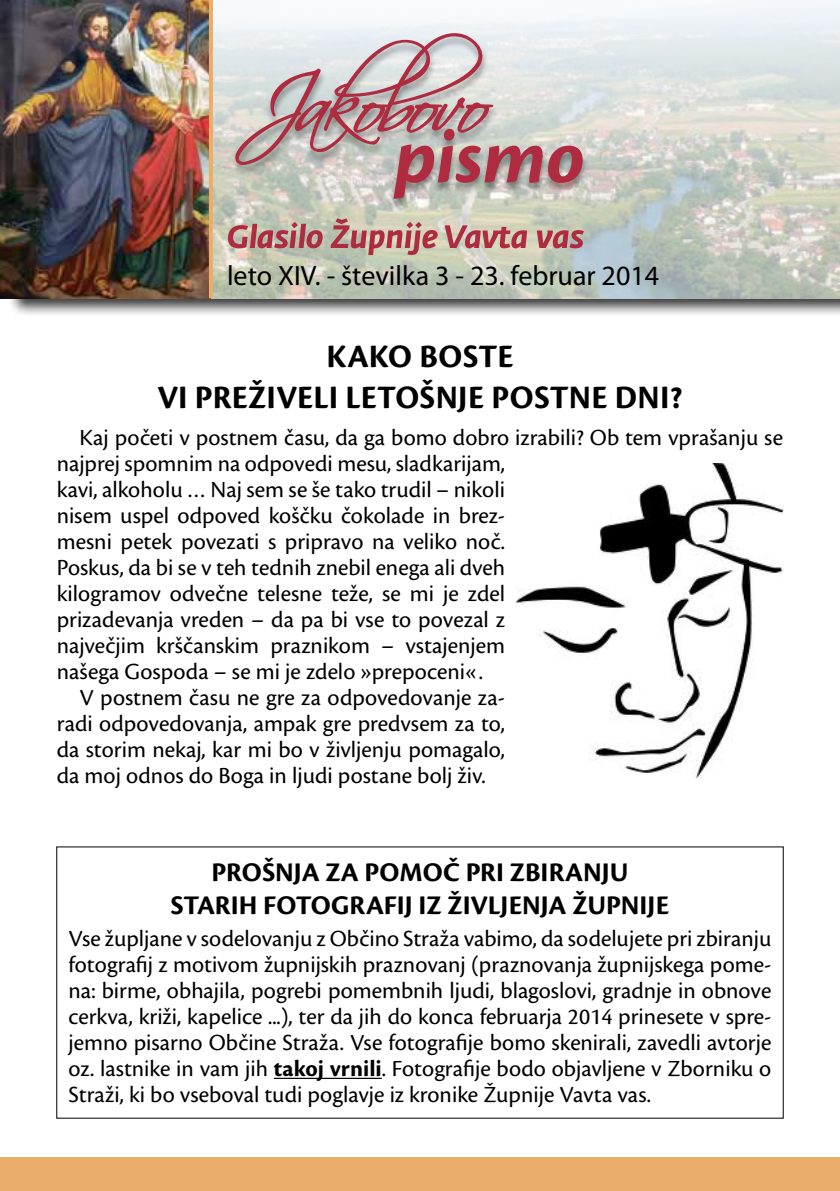
<style>
.page{position:relative;width:840px;height:1191px;background:#fff}
.page>*{position:absolute;margin:0;border:0;box-sizing:border-box;transform-origin:0 0}
.t1{font:79.8px "Scriptina";letter-spacing:-.06em;color:#ae2b40}
.t2{font:italic 700 79.8px "Cronos Pro";letter-spacing:-.005em;color:#ae2b40}
.t3{font:700 34px/40.8px "Cronos Pro";letter-spacing:.01em;color:#000;text-align:center}
.t4{font:700 28px/33.6px "Cronos Pro";color:#000;text-align:center}
.t5{font:28px "Myriad Pro";color:#000}
.t6{font:24px/26px "Cronos Pro";color:#000;text-align:justify}
.s1{font-weight:700}
</style>
<div class="page">
<div style="left:1px;top:1157px;width:838px;height:34px;background:#eaad6c"></div>
<div style="left:7px;top:0;width:832px;height:316px;background:#000;opacity:.75"></div>
<img style="left:0;top:0;width:839px;height:298px">
<div style="left:230px;top:32px;width:268px;height:144px;background:#000;opacity:.4"></div>
<svg style="left:234px;top:32px;width:260px;height:138px"></svg>
<div style="left:388px;top:129px;width:200px;height:81px;background:#000;opacity:.4"></div>
<svg style="left:228px;top:218px;width:355px;height:37px"></svg>
<hr style="left:209px;top:0;width:4px;height:298px;background:#eaad6c">
<img style="left:516px;top:463px;width:266px;height:314px">
<hr style="left:274px;top:1077px;width:107px;height:2px;background:#000">
<h1 class="t1" style="left:248px;top:56px;width:239px">Jakobovo</h1>
<h1 class="t2" style="left:394px;top:111px;width:192px">pismo</h1>
<p class="t5" style="left:227px;top:258px;width:433px">leto XIV. - številka 3 - 23. februar 2014</p>
<h2 class="t3" style="left:157px;top:336px;width:526px">KAKO BOSTE<br>VI PREŽIVELI LETOŠNJE POSTNE DNI?</h2>
<p class="t6" style="left:79px;top:424px;width:704px">Kaj početi v postnem času, da ga bomo dobro izrabili? Ob tem vprašanju se</p>
<p class="t6" style="left:57px;top:450px;width:449px">najprej spomnim na odpovedi mesu, sladkarijam,</p>
<p class="t6" style="left:57px;top:476px;width:449px">kavi, alkoholu … Naj sem se še tako trudil – nikoli</p>
<p class="t6" style="left:57px;top:502px;width:449px">nisem uspel odpoved koščku čokolade in brez-</p>
<p class="t6" style="left:57px;top:528px;width:449px">mesni petek povezati s pripravo na veliko noč.</p>
<p class="t6" style="left:57px;top:554px;width:449px">Poskus, da bi se v teh tednih znebil enega ali dveh</p>
<p class="t6" style="left:57px;top:580px;width:449px">kilogramov odvečne telesne teže, se mi je zdel</p>
<p class="t6" style="left:57px;top:606px;width:449px">prizadevanja vreden – da pa bi vse to povezal z</p>
<p class="t6" style="left:57px;top:632px;width:449px">največjim krščanskim praznikom – vstajenjem</p>
<p class="t6" style="left:57px;top:658px;width:427px">našega Gospoda – se mi je zdelo »prepoceni«.</p>
<p class="t6" style="left:79px;top:684px;width:427px">V postnem času ne gre za odpovedovanje za-</p>
<p class="t6" style="left:57px;top:710px;width:449px">radi odpovedovanja, ampak gre predvsem za to,</p>
<p class="t6" style="left:57px;top:736px;width:449px">da storim nekaj, kar mi bo v življenju pomagalo,</p>
<p class="t6" style="left:57px;top:762px;width:430px">da moj odnos do Boga in ljudi postane bolj živ.</p>
<p class="t4" style="left:171px;top:855px;width:499px">PROŠNJA ZA POMOČ PRI ZBIRANJU<br>STARIH FOTOGRAFIJ IZ ŽIVLJENJA ŽUPNIJE</p>
<p class="t6" style="left:69px;top:925px;width:704px">Vse župljane v sodelovanju z Občino Straža vabimo, da sodelujete pri zbiranju fotografij z motivom župnijskih praznovanj (praznovanja župnijskega pome&shy;na: birme, obhajila, pogrebi pomembnih ljudi, blagoslovi, gradnje in obnove cerkva, križi, kapelice ...), ter da jih do konca februarja 2014 prinesete v spre&shy;jemno pisarno Občine Straža. Vse fotografije bomo skenirali, zavedli avtorje oz. lastnike in vam jih <span class="s1">takoj vrnili</span>. Fotografije bodo objavljene v Zborniku o Straži, ki bo vseboval tudi poglavje iz kronike Župnije Vavta vas.</p>
</div>
